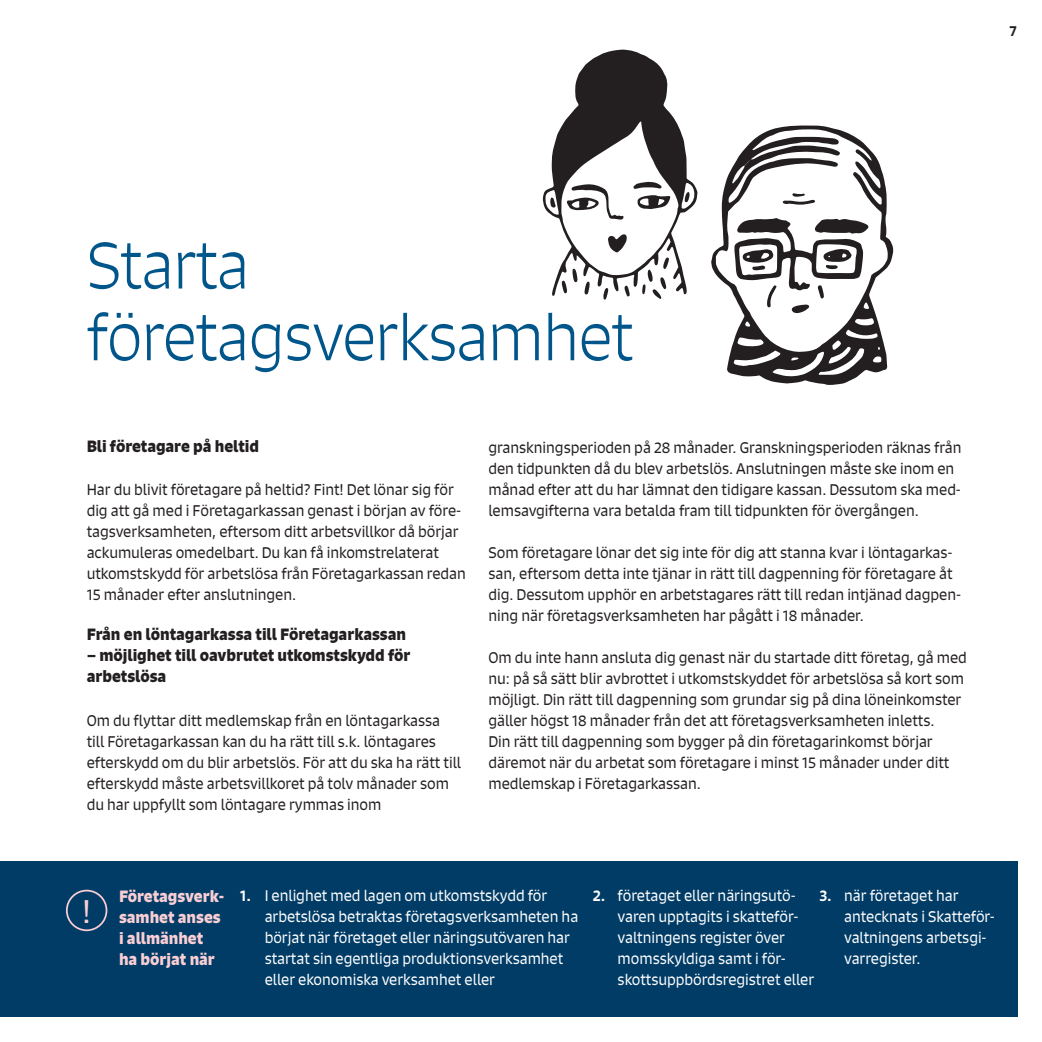
<style>
.page{position:relative;width:1042px;height:1042px;background:#fff}
.page>*{position:absolute;margin:0;border:0;box-sizing:border-box;transform-origin:0 0}
.H1_Pääotsikko{font:300 63px/71.8px "Signo";letter-spacing:-.02em;color:#00568a}
.t1{font:31.5px "Signo";color:#faced4}
.H3_Väliotsikko{font:700 15.75px/21px "Signo";letter-spacing:-.005em;color:#231f20}
.H3_Väliotsikko-2{font:700 15.75px/21px "Signo";letter-spacing:-.005em;color:#faced4}
.Leipateksti_M{font:14.88px/21px "Signo";letter-spacing:-.005em;color:#231f20}
.t2{font:14.88px/21px "Signo";letter-spacing:-.005em;color:#fff}
.M__ei_I_rivin_sisennystä{font:14.88px/21px "Signo";letter-spacing:-.005em;color:#231f20}
.t3{font:500 14px "Signo";color:#231f20}
.s1{font-weight:500}
</style>
<div class="page">
<div style="left:0;top:861px;width:1017px;height:156px;background:#003c66"></div>
<div style="left:66px;top:889px;width:41px;height:42px;border:2px solid #faced4;border-radius:50%"></div>
<svg style="left:711px;top:125px;width:182px;height:260px"></svg>
<svg style="left:542px;top:49px;width:155px;height:251px"></svg>
<p class="t3" style="left:1009px;top:22px;width:10px">7</p>
<p class="H1_Pääotsikko" style="left:87px;top:229px;width:548px">Starta företagsverksamhet</p>
<p class="H3_Väliotsikko" style="left:87px;top:435px;width:174px">Bli företagare på heltid</p>
<p class="M__ei_I_rivin_sisennystä" style="left:87px;top:478px;width:381px">Har du blivit företagare på heltid? Fint! Det lönar sig för dig att gå med i Företagarkassan genast i början av före&shy;tagsverksamheten, eftersom ditt arbetsvillkor då börjar ackumuleras omedelbart. Du kan få inkomstrelaterat utkomstskydd för arbetslösa från Företagarkassan redan 15 månader efter anslutningen.</p>
<p class="H3_Väliotsikko" style="left:87px;top:624px;width:321px">Från en löntagarkassa till Företagarkassan</p>
<p class="H3_Väliotsikko" style="left:87px;top:645px;width:325px">– möjlighet till oavbrutet utkomstskydd för arbetslösa</p>
<p class="Leipateksti_M" style="left:87px;top:709px;width:376px">Om du flyttar ditt medlemskap från en löntagarkassa till Företagarkassan kan du ha rätt till s.k. löntagares efterskydd om du blir arbetslös. För att du ska ha rätt till efterskydd måste arbetsvillkoret på tolv månader som du har uppfyllt som löntagare rymmas inom</p>
<p class="Leipateksti_M" style="left:488px;top:436px;width:474px">granskningsperioden på 28 månader. Granskningsperioden räknas från den tidpunkten då du blev arbetslös. Anslutningen måste ske inom en månad efter att du har lämnat den tidigare kassan. Dessutom ska med&shy;lemsavgifterna vara betalda fram till tidpunkten för övergången.</p>
<p class="Leipateksti_M" style="left:488px;top:541px;width:474px">Som företagare lönar det sig inte för dig att stanna kvar i löntagarkas&shy;san, eftersom detta inte tjänar in rätt till dagpenning för företagare åt dig. Dessutom upphör en arbetstagares rätt till redan intjänad dagpen&shy;ning när företagsverksamheten har pågått i 18 månader.</p>
<p class="Leipateksti_M" style="left:488px;top:646px;width:480px">Om du inte hann ansluta dig genast när du startade ditt företag, gå med nu: på så sätt blir avbrottet i utkomstskyddet för arbetslösa så kort som möjligt. Din rätt till dagpenning som grundar sig på dina löneinkomster gäller högst 18 månader från det att företagsverksamheten inletts.<br>Din rätt till dagpenning som bygger på din företagarinkomst börjar däremot när du arbetat som företagare i minst 15 månader under ditt medlemskap i Företagarkassan.</p>
<p class="t1" style="left:82px;top:891px;width:10px">!</p>
<p class="H3_Väliotsikko-2" style="left:119px;top:885px;width:107px">Företagsverk&shy;samhet anses i allmänhet ha börjat när</p>
<p class="t2" style="left:265px;top:885px;width:315px;text-indent:-25px"><span class="s1">1.</span> I enlighet med lagen om utkomstskydd för arbetslösa betraktas företagsverksamheten ha börjat när företaget eller näringsutövaren har startat sin egentliga produktionsverksamhet eller ekonomiska verksamhet eller</p>
<p class="t2" style="left:618px;top:885px;width:198px;text-indent:-25px"><span class="s1">2.</span> företaget eller näringsutö&shy;varen upptagits i skatteför&shy;valtningens register över momsskyldiga samt i för&shy;skottsuppbördsregistret eller</p>
<p class="t2" style="left:844px;top:885px;width:152px;text-indent:-25px"><span class="s1">3.</span> när företaget har antecknats i Skatteför&shy;valtningens arbetsgi&shy;varregister.</p>
</div>
